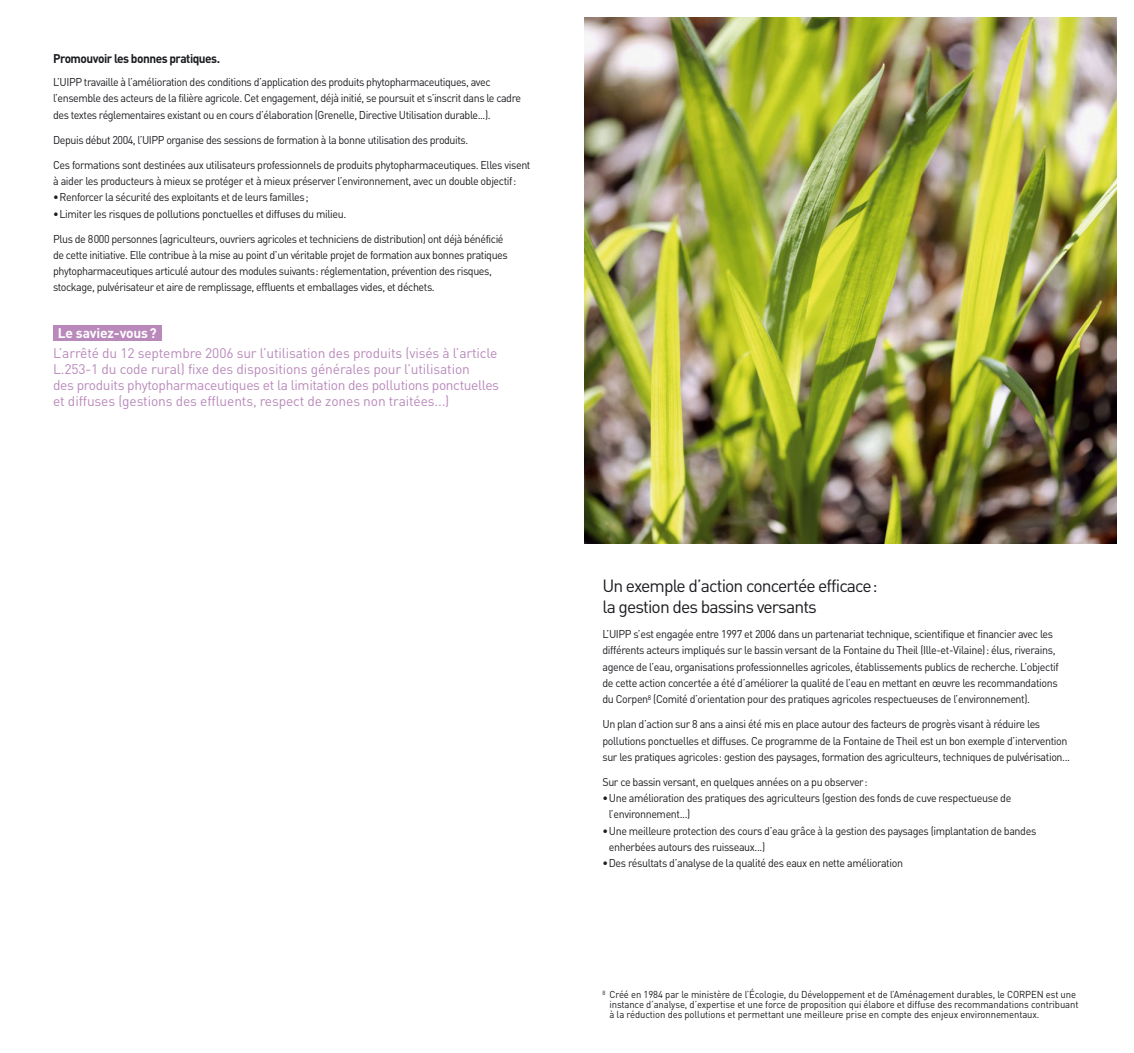
<style>
.page{position:relative;width:1134px;height:1053px;background:#fff}
.page>*{position:absolute;margin:0;border:0;box-sizing:border-box;transform-origin:0 0}
.t1{font:17.5px/20.6px "DIN";letter-spacing:-.05em;color:#1b1c20}
.t2{font:13.75px/16.2px "DIN";letter-spacing:-.01em;color:#b989bb}
.t3{font:700 13.75px "DIN";letter-spacing:-.01em;color:#fff}
.t4{font:700 12.5px "DIN";letter-spacing:-.04em;color:#1b1c20;scale:.95 1}
.t5{font:11.25px/16.2px "DIN";letter-spacing:-.035em;color:#1b1c20;scale:.95 1}
.t6{font:10px/10px "DIN";letter-spacing:-.01em;color:#1b1c20;scale:.95 1}
</style>
<div class="page">
<img style="left:585px;top:18px;width:531px;height:525px">
<div style="left:53px;top:325px;width:108px;height:16px;background:#b989bb"></div>
<p class="t4" style="left:53px;top:50px;width:177px">Promouvoir les bonnes pratiques.</p>
<p class="t5" style="left:53px;top:74px;width:494px">L’UIPP travaille à l’amélioration des conditions d’application des produits phytopharmaceutiques, avec l’ensemble des acteurs de la filière agricole. Cet engagement, déjà initié, se poursuit et s’inscrit dans le cadre des textes réglementaires existant ou en cours d’élaboration (Grenelle, Directive Utilisation durable...).</p>
<p class="t5" style="left:53px;top:131px;width:438px">Depuis début 2004, l’UIPP organise des sessions de formation à la bonne utilisation des produits.</p>
<p class="t5" style="left:53px;top:156px;width:504px">Ces formations sont destinées aux utilisateurs professionnels de produits phytopharmaceutiques. Elles visent à aider les producteurs à mieux se protéger et à mieux préserver l’environnement, avec un double objectif:</p>
<p class="t5" style="left:53px;top:189px;width:270px">•Renforcer la sécurité des exploitants et de leurs familles;</p>
<p class="t5" style="left:53px;top:205px;width:310px">•Limiter les risques de pollutions ponctuelles et diffuses du milieu.</p>
<p class="t5" style="left:53px;top:230px;width:480px">Plus de 8000 personnes (agriculteurs, ouvriers agricoles et techniciens de distribution) ont déjà bénéficié de cette initiative. Elle contribue à la mise au point d’un véritable projet de formation aux bonnes pratiques phytopharmaceutiques articulé autour des modules suivants: réglementation, prévention des risques, stockage, pulvérisateur et aire de remplissage, effluents et emballages vides, et déchets.</p>
<p class="t3" style="left:58px;top:323px;width:100px">Le saviez-vous?</p>
<p class="t2" style="left:53px;top:344px;width:447px">L’arrêté du 12 septembre 2006 sur l’utilisation des produits (visés à l’article L.253-1 du code rural) fixe des dispositions générales pour l’utilisation<br>des produits phytopharmaceutiques et la limitation des pollutions ponctuelles et diffuses (gestions des effluents, respect de zones non traitées...)</p>
<h1 class="t1" style="left:602px;top:575px;width:277px">Un exemple d’action concertée efficace: la gestion des bassins versants</h1>
<p class="t5" style="left:602px;top:625px;width:482px">L’UIPP s’est engagée entre 1997 et 2006 dans un partenariat technique, scientifique et financier avec les différents acteurs impliqués sur le bassin versant de la Fontaine du Theil (Ille-et-Vilaine): élus, riverains, agence de l’eau, organisations professionnelles agricoles, établissements publics de recherche. L’objectif de cette action concertée a été d’améliorer la qualité de l’eau en mettant en œuvre les recommandations du Corpen<sup>8</sup> (Comité d’orientation pour des pratiques agricoles respectueuses de l’environnement).</p>
<p class="t5" style="left:602px;top:715px;width:494px">Un plan d’action sur 8 ans a ainsi été mis en place autour des facteurs de progrès visant à réduire les pollutions ponctuelles et diffuses. Ce programme de la Fontaine de Theil est un bon exemple d’intervention sur les pratiques agricoles: gestion des paysages, formation des agriculteurs, techniques de pulvérisation...</p>
<p class="t5" style="left:602px;top:773px;width:281px">Sur ce bassin versant, en quelques années on a pu observer:</p>
<p class="t5" style="left:609px;top:789px;width:425px;text-indent:-6px">•Une amélioration des pratiques des agriculteurs (gestion des fonds de cuve respectueuse de l’environnement...)</p>
<p class="t5" style="left:609px;top:822px;width:451px;text-indent:-6px">•Une meilleure protection des cours d’eau grâce à la gestion des paysages (implantation de bandes enherbées autours des ruisseaux...)</p>
<p class="t5" style="left:602px;top:854px;width:318px">•Des résultats d’analyse de la qualité des eaux en nette amélioration</p>
<p class="t6" style="left:609px;top:988px;width:495px;text-indent:-7px"><sup>8</sup> Créé en 1984 par le ministère de l’Écologie, du Développement et de l’Aménagement durables, le CORPEN est une instance d’analyse, d’expertise et une force de proposition qui élabore et diffuse des recommandations contribuant à la réduction des pollutions et permettant une meilleure prise en compte des enjeux environnementaux.</p>
</div>
